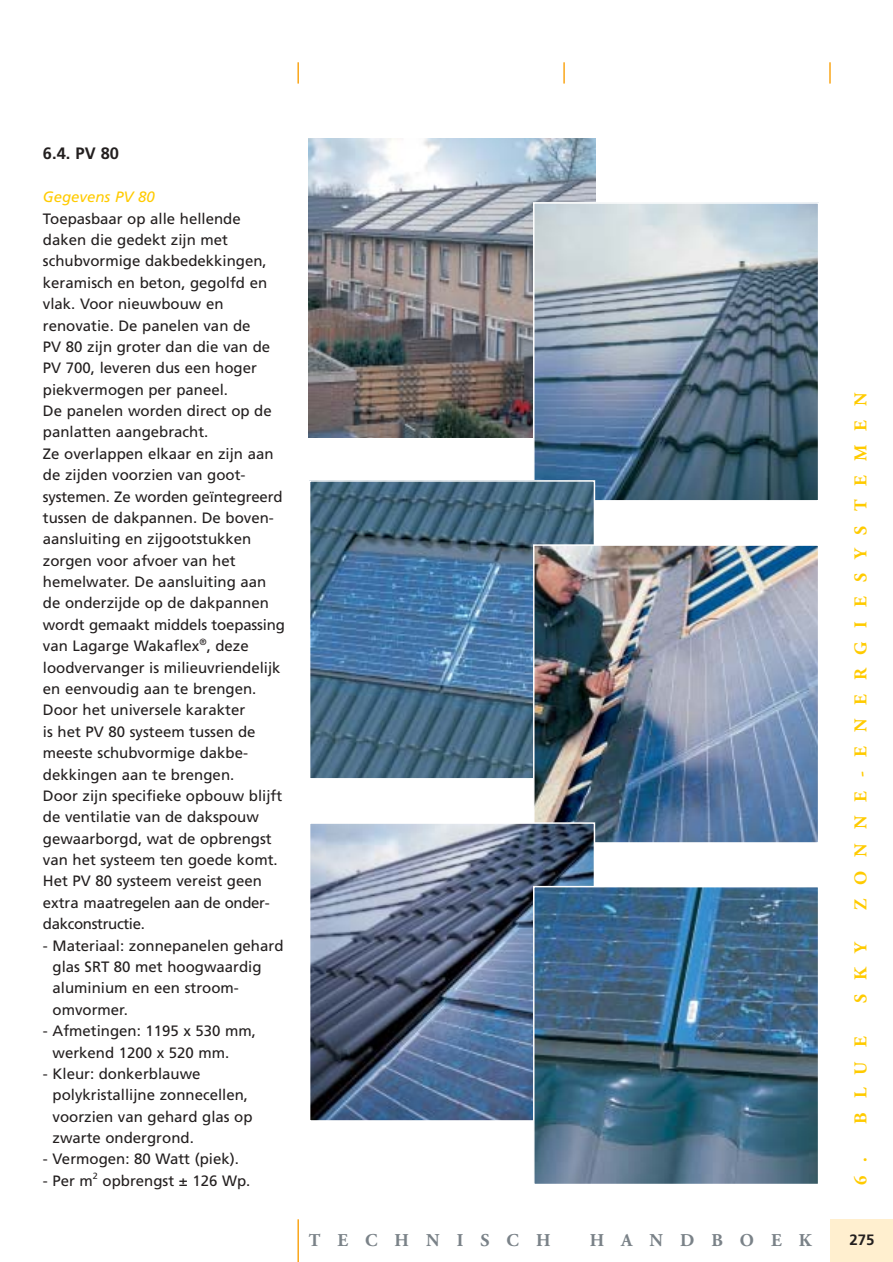
<style>
.page{position:relative;width:893px;height:1262px;background:#fff}
.page>*{position:absolute;margin:0;border:0;box-sizing:border-box;transform-origin:0 0}
.t1{font:700 18px "Adobe Garamond";letter-spacing:.78em;color:#ffcb00}
.t2{font:700 18px "Adobe Garamond";letter-spacing:.945em;color:#7a8288}
.t3{font:700 16.5px "Frutiger";color:#231f1f}
.t4{font:15px/21.3px "Frutiger";color:#231f1f}
.t5{font:italic 15px "Frutiger";color:#ffcb00}
.t6{font:700 15px "Frutiger";color:#231f1f}
</style>
<div class="page">
<div style="left:830px;top:1219px;width:62px;height:42px;background:#ffefcf"></div>
<hr style="left:297px;top:62px;width:2px;height:22px;background:#faa619">
<hr style="left:563px;top:62px;width:2px;height:22px;background:#faa619">
<svg style="left:829px;top:62px;width:1px;height:22px"></svg>
<hr style="left:297px;top:1219px;width:2px;height:42px;background:#faa619">
<img style="left:309px;top:138px;width:286px;height:299px">
<img style="left:536px;top:205px;width:280px;height:293px">
<div style="left:533px;top:202px;width:286px;height:299px;border:2px solid #fff"></div>
<img style="left:312px;top:483px;width:280px;height:293px">
<div style="left:309px;top:480px;width:286px;height:299px;border:2px solid #fff"></div>
<img style="left:536px;top:547px;width:280px;height:293px">
<div style="left:533px;top:544px;width:286px;height:299px;border:2px solid #fff"></div>
<img style="left:312px;top:825px;width:280px;height:293px">
<div style="left:309px;top:822px;width:286px;height:299px;border:2px solid #fff"></div>
<img style="left:536px;top:889px;width:280px;height:293px">
<div style="left:533px;top:886px;width:286px;height:299px;border:2px solid #fff"></div>
<p class="t3" style="left:43px;top:147px;width:78px">6.4. PV 80</p>
<p class="t5" style="left:43px;top:191px;width:113px">Gegevens PV 80</p>
<p class="t4" style="left:43px;top:209px;width:243px">Toepasbaar op alle hellende daken die gedekt zijn met schubvormige dakbedekkingen, keramisch en beton, gegolfd en vlak. Voor nieuwbouw en renovatie. De panelen van de<br>PV 80 zijn groter dan die van de<br>PV 700, leveren dus een hoger piekvermogen per paneel.<br>De panelen worden direct op de panlatten aangebracht.<br>Ze overlappen elkaar en zijn aan de zijden voorzien van goot&shy;systemen. Ze worden geïntegreerd tussen de dakpannen. De boven&shy;aansluiting en zijgootstukken zorgen voor afvoer van het hemelwater. De aansluiting aan de onderzijde op de dakpannen wordt gemaakt middels toepassing van Lagarge Wakaflex<sup>®</sup>, deze loodvervanger is milieuvriendelijk en eenvoudig aan te brengen.<br>Door het universele karakter<br>is het PV 80 systeem tussen de meeste schubvormige dakbe&shy;dekkingen aan te brengen.<br>Door zijn specifieke opbouw blijft de ventilatie van de dakspouw gewaarborgd, wat de opbrengst van het systeem ten goede komt.<br>Het PV 80 systeem vereist geen extra maatregelen aan de onder&shy;dakconstructie.</p>
<p class="t4" style="left:52px;top:936px;width:232px;text-indent:-10px">- Materiaal: zonnepanelen gehard glas SRT 80 met hoogwaardig aluminium en een stroom&shy;omvormer.</p>
<p class="t4" style="left:52px;top:1021px;width:205px;text-indent:-10px">- Afmetingen: 1195 x 530 mm, werkend 1200 x 520 mm.</p>
<p class="t4" style="left:52px;top:1064px;width:202px;text-indent:-10px">- Kleur: donkerblauwe polykristallijne zonnecellen, voorzien van gehard glas op zwarte ondergrond.</p>
<p class="t4" style="left:43px;top:1149px;width:197px">- Vermogen: 80 Watt (piek).</p>
<p class="t4" style="left:43px;top:1171px;width:209px">- Per m<sup>2</sup> opbrengst ± 126 Wp.</p>
<p class="t1" style="left:853px;top:909px;width:518px;rotate:-90deg">ZONNE-ENERGIESYSTEMEN</p>
<p class="t1" style="left:853px;top:1003px;width:63px;rotate:-90deg">SKY</p>
<p class="t1" style="left:853px;top:1185px;width:150px;rotate:-90deg">6. BLUE</p>
<p class="t2" style="left:309px;top:1233px;width:243px">TECHNISCH</p>
<p class="t2" style="left:589px;top:1233px;width:223px">HANDBOEK</p>
<p class="t6" style="left:849px;top:1233px;width:27px">275</p>
</div>
